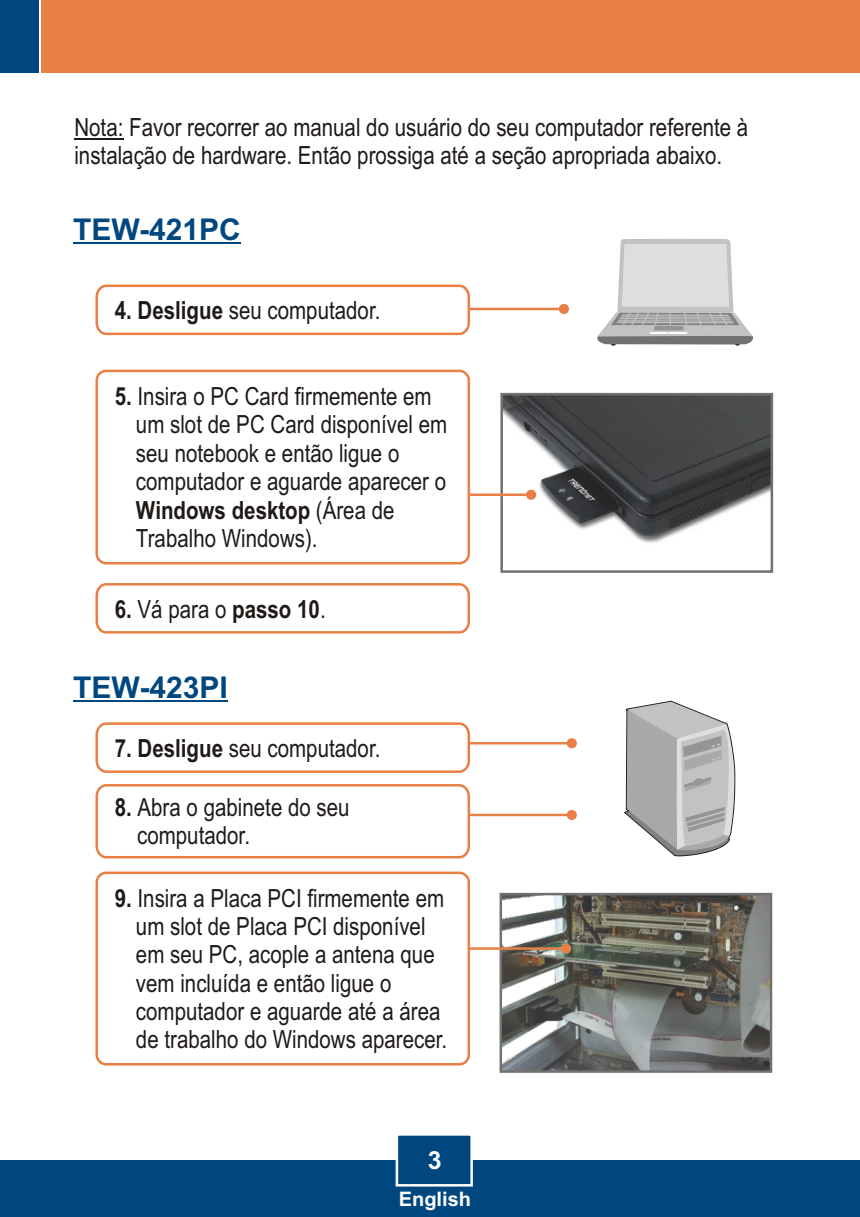
<style>
.page{position:relative;width:860px;height:1217px;background:#fff}
.page>*{position:absolute;margin:0;border:0;box-sizing:border-box;transform-origin:0 0}
.t1{font:700 30px "Arial";color:#004780}
.t2{font:25px/28.2px "Arial Narrow";color:#1f1a17}
.t3{font:700 25px "Arial Narrow";color:#1f1a17}
.t4{font:700 25px "Arial";color:#fff}
.t5{font:700 20px "Arial";color:#fff}
.s1{font-weight:700}
.s2{font-weight:400}
</style>
<div class="page">
<img style="left:503px;top:396px;width:267px;height:147px">
<div style="left:500px;top:393px;width:273px;height:179px;border:2px solid #737070"></div>
<img style="left:503px;top:896px;width:265px;height:172px">
<div style="left:499px;top:892px;width:273px;height:180px;border:3px solid #737070"></div>
<div style="left:0;top:1159px;width:859px;height:57px;background:#004780"></div>
<div style="left:41px;top:0;width:818px;height:72px;background:#e88045"></div>
<div style="left:0;top:0;width:38px;height:72px;background:#004780"></div>
<svg style="left:394px;top:1135px;width:80px;height:52px"></svg>
<hr style="left:74px;top:138px;width:49px;height:1px;background:#1f1a17">
<hr style="left:73px;top:242px;width:168px;height:2px;background:#004780">
<hr style="left:73px;top:700px;width:155px;height:2px;background:#004780">
<svg style="left:470px;top:489px;width:66px;height:10px"></svg>
<svg style="left:470px;top:943px;width:101px;height:10px"></svg>
<div style="left:95px;top:369px;width:375px;height:195px;background:#fff;border:3px solid #e88045;border-radius:9px"></div>
<div style="left:95px;top:871px;width:375px;height:194px;background:#fff;border:3px solid #e88045;border-radius:9px"></div>
<svg style="left:95px;top:284px;width:474px;height:52px"></svg>
<svg style="left:95px;top:722px;width:481px;height:51px"></svg>
<svg style="left:95px;top:583px;width:376px;height:51px"></svg>
<svg style="left:95px;top:784px;width:481px;height:75px"></svg>
<svg style="left:624px;top:700px;width:111px;height:156px"></svg>
<svg style="left:597px;top:239px;width:156px;height:106px"></svg>
<p class="t2" style="left:74px;top:115px;width:675px">Nota: Favor recorrer ao manual do usuário do seu computador referente à instalação de hardware. Então prossiga até a seção apropriada abaixo.</p>
<p class="t1" style="left:73px;top:218px;width:169px">TEW-421PC</p>
<p class="t2" style="left:115px;top:298px;width:267px"><span class="s1">4. Desligue</span> seu computador.</p>
<p class="t2" style="left:136px;top:384px;width:313px;text-indent:-21px"><span class="s1">5.</span> Insira o PC Card firmemente em um slot de PC Card disponível em seu notebook e então ligue o computador e aguarde aparecer o<br><span class="s1">Windows desktop</span> (Área de<br>Trabalho Windows).</p>
<p class="t3" style="left:115px;top:600px;width:212px">6. <span class="s2">Vá para o</span> passo 10<span class="s2">.</span></p>
<p class="t1" style="left:73px;top:676px;width:156px">TEW-423PI</p>
<p class="t2" style="left:115px;top:736px;width:267px"><span class="s1">7. Desligue</span> seu computador.</p>
<p class="t2" style="left:137px;top:795px;width:214px;text-indent:-22px"><span class="s1">8.</span> Abra o gabinete do seu computador.</p>
<p class="t2" style="left:136px;top:885px;width:313px;text-indent:-21px"><span class="s1">9.</span> Insira a Placa PCI firmemente em um slot de Placa PCI disponível em seu PC, acople a antena que vem incluída e então ligue o computador e aguarde até a área de trabalho do Windows aparecer.</p>
<p class="t4" style="left:428px;top:1150px;width:15px">3</p>
<p class="t5" style="left:399px;top:1191px;width:74px">English</p>
</div>
